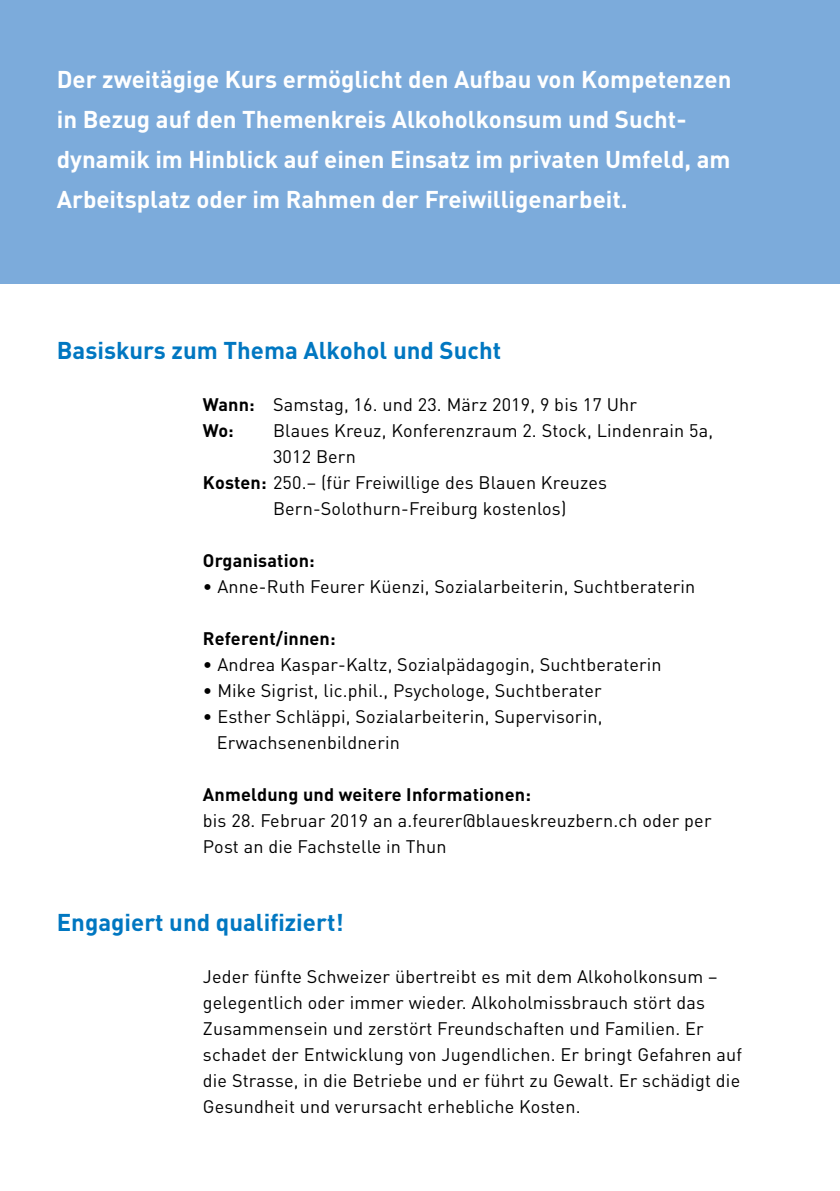
<style>
.page{position:relative;width:840px;height:1191px;background:#fff}
.page>*{position:absolute;margin:0;border:0;box-sizing:border-box;transform-origin:0 0}
.t1{font:700 24px/40px "DIN";color:#fff}
.t2{font:700 24px "DIN";color:#0077c1}
.t3{font:18px/26px "DIN";letter-spacing:.01em;color:#000}
.t4{font:700 18px "DIN";letter-spacing:.01em;color:#000}
.s1{font-weight:700}
</style>
<div class="page">
<div style="left:0;top:0;width:839px;height:283px;background:#7cabdb"></div>
<h1 class="t1" style="left:57px;top:58px;width:675px">Der zweitägige Kurs ermöglicht den Aufbau von Kompetenzen in Bezug auf den Themenkreis Alkoholkonsum und Sucht&shy;dynamik im Hinblick auf einen Einsatz im privaten Umfeld, am Arbeitsplatz oder im Rahmen der Freiwilligenarbeit.</h1>
<h1 class="t2" style="left:57px;top:335px;width:445px">Basiskurs zum Thema Alkohol und Sucht</h1>
<p class="t3" style="left:203px;top:391px;width:435px"><span class="s1">Wann:</span> Samstag, 16. und 23. März 2019, 9 bis 17 Uhr<br><span class="s1">Wo:</span></p>
<p class="t3" style="left:273px;top:417px;width:441px">Blaues Kreuz, Konferenzraum 2. Stock, Lindenrain 5a,</p>
<p class="t3" style="left:273px;top:443px;width:84px">3012 Bern</p>
<p class="t3" style="left:203px;top:469px;width:405px"><span class="s1">Kosten:</span> 250.– (für Freiwillige des Blauen Kreuzes</p>
<p class="t3" style="left:273px;top:495px;width:295px">Bern-Solothurn-Freiburg kostenlos)</p>
<p class="t4" style="left:203px;top:549px;width:113px">Organisation:</p>
<p class="t3" style="left:203px;top:573px;width:493px">• Anne-Ruth Feurer Küenzi, Sozialarbeiterin, Suchtberaterin</p>
<p class="t4" style="left:203px;top:627px;width:134px">Referent/innen:</p>
<p class="t3" style="left:203px;top:651px;width:460px">• Andrea Kaspar-Kaltz, Sozialpädagogin, Suchtberaterin</p>
<p class="t3" style="left:203px;top:677px;width:400px">• Mike Sigrist, lic.phil., Psychologe, Suchtberater</p>
<p class="t3" style="left:217px;top:703px;width:387px;text-indent:-14px">• Esther Schläppi, Sozialarbeiterin, Supervisorin,<br>Erwachsenenbildnerin</p>
<p class="t4" style="left:203px;top:783px;width:329px">Anmeldung und weitere Informationen:</p>
<p class="t3" style="left:203px;top:807px;width:510px">bis 28. Februar 2019 an a.feurer@blaueskreuzbern.ch oder per<br>Post an die Fachstelle in Thun</p>
<h1 class="t2" style="left:57px;top:907px;width:288px">Engagiert und qualifiziert!</h1>
<p class="t3" style="left:203px;top:963px;width:540px">Jeder fünfte Schweizer übertreibt es mit dem Alkoholkonsum – gelegentlich oder immer wieder. Alkoholmissbrauch stört das Zusammensein und zerstört Freundschaften und Familien. Er schadet der Entwicklung von Jugendlichen. Er bringt Gefahren auf die Strasse, in die Betriebe und er führt zu Gewalt. Er schädigt die Gesundheit und verursacht erhebliche Kosten.</p>
</div>
